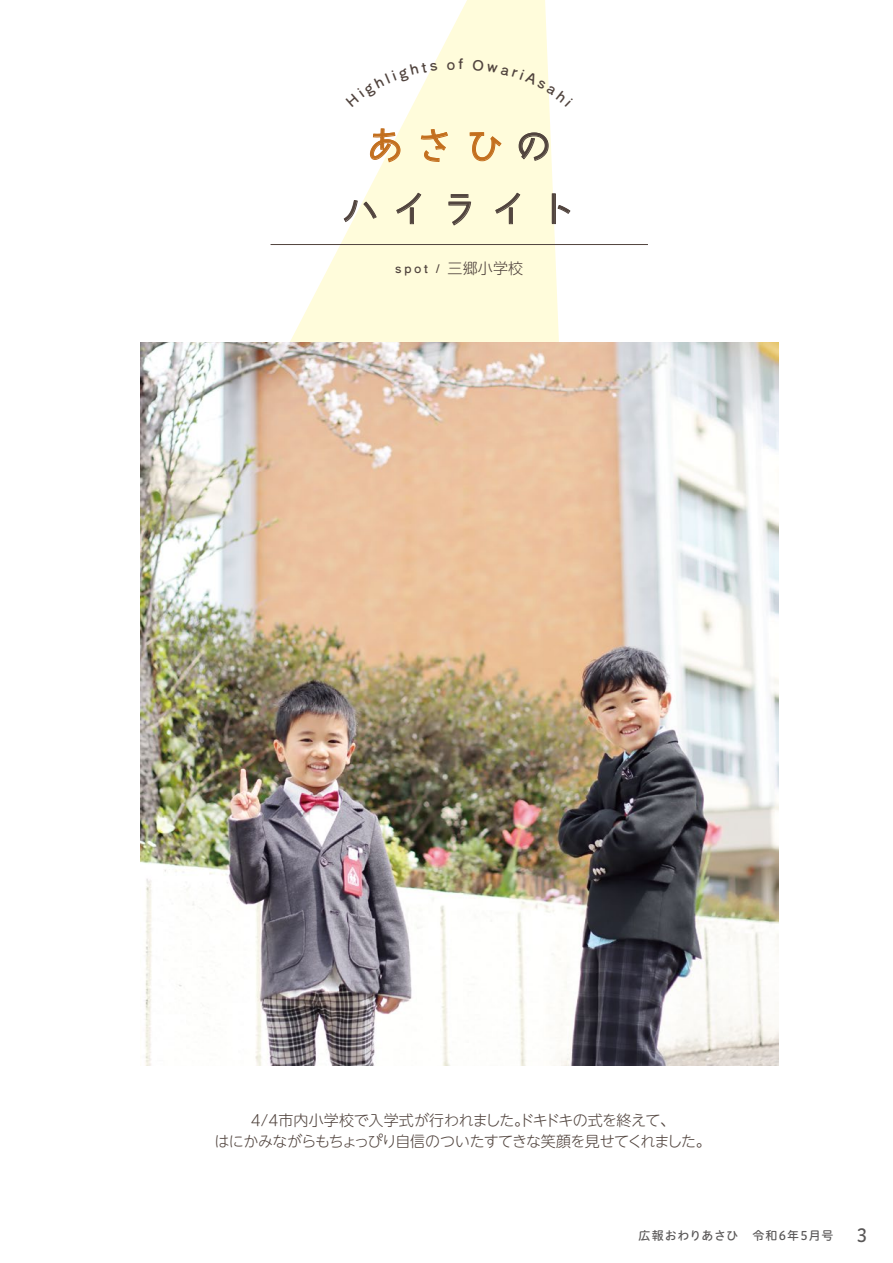
<style>
.page{position:relative;width:893px;height:1263px;background:#fff}
.page>*{position:absolute;margin:0;border:0;box-sizing:border-box;transform-origin:0 0}
.t1{font:41.25px/63px "komorebi gothic P";letter-spacing:.2em;color:#51443e;text-align:center}
.t2{font:18px "Hiragino UD Sans R Std W5";color:#595757}
.t3{font:300 15px/21px "UD Shin M Go Pr 6";letter-spacing:-.04em;color:#51443e;text-align:center}
.t4{font:12px "Hiragino UD Sans R Std W5";letter-spacing:.07em;color:#595757}
.t5{font:12px "Shippori Gothic B2 OTF Bold";color:#51443e}
.s1{color:#c36f1e}
.s2{font-family:"UD Shin M Go Pr 6";font-weight:300;font-size:15px}
</style>
<div class="page">
<svg style="left:285px;top:0;width:277px;height:343px;fill:#fffcdb"></svg>
<hr style="left:271px;top:244px;width:377px;height:1px;background:#51443e">
<img style="left:140px;top:343px;width:638px;height:723px">
<svg style="left:370px;top:128px;width:31px;height:35px"></svg>
<svg style="left:420px;top:129px;width:28px;height:33px"></svg>
<svg style="left:469px;top:132px;width:33px;height:30px"></svg>
<svg style="left:518px;top:132px;width:31px;height:29px"></svg>
<svg style="left:343px;top:200px;width:34px;height:23px"></svg>
<svg style="left:396px;top:192px;width:26px;height:32px"></svg>
<svg style="left:448px;top:194px;width:23px;height:32px"></svg>
<svg style="left:495px;top:192px;width:26px;height:32px"></svg>
<svg style="left:552px;top:193px;width:19px;height:31px"></svg>
<svg style="left:346px;top:62px;width:92px;height:45px"></svg>
<svg style="left:447px;top:58px;width:16px;height:12px"></svg>
<svg style="left:473px;top:59px;width:89px;height:48px"></svg>
<h1 class="t1" style="left:340px;top:114px;width:241px"><span class="s1">あさひ</span>のハイライト</h1>
<p class="t5" style="left:395px;top:261px;width:129px">s p o t / <span class="s2">三郷小学校</span></p>
<p class="t3" style="left:215px;top:1109px;width:498px">4/4市内小学校で入学式が行われました。ドキドキの式を終えて、<br>はにかみながらもちょっぴり自信のついたすてきな笑顔を見せてくれました。</p>
<p class="t4" style="left:639px;top:1226px;width:196px">広報おわりあさひ　令和6年5月号</p>
<p class="t2" style="left:856px;top:1221px;width:12px">3</p>
</div>
